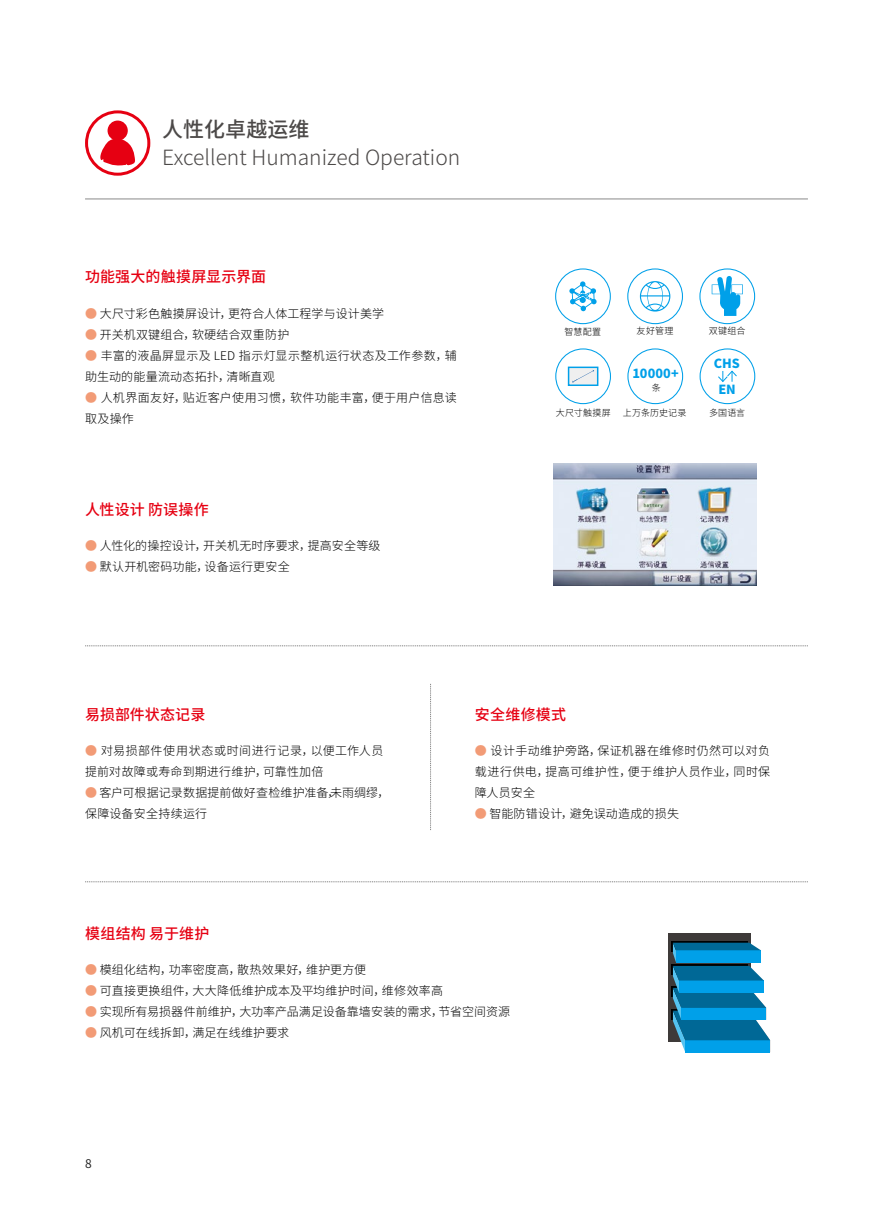
<style>
.page{position:relative;width:893px;height:1212px;background:#fff}
.page>*{position:absolute;margin:0;border:0;box-sizing:border-box;transform-origin:0 0}
.t1{font:300 21px "Source Han Sans CN";color:#4c4948}
.t2{font:500 21px "Source Han Sans CN";color:#4c4948}
.t3{font:500 15px "Source Han Sans CN";letter-spacing:.015em;color:#e60012}
.t4{font:800 12.6px/26.8px "Source Han Sans CN";letter-spacing:-.005em;color:#00a0e9;text-align:center}
.t5{font:300 12px/21px "Source Han Sans CN";letter-spacing:.015em;color:#000}
.t6{font:12px "Source Han Sans CN";color:#000}
.t7{font:300 9px "Source Han Sans CN";letter-spacing:.015em;color:#000}
.s1{color:#f29b76}
</style>
<div class="page">
<hr style="left:85px;top:199px;width:723px;height:1px;background:#898989">
<div style="left:85px;top:110px;width:65px;height:66px;border:3px solid #e60012;border-radius:50%"></div>
<div style="left:108px;top:121px;width:20px;height:20px;background:#e60012;border-radius:50%"></div>
<svg style="left:98px;top:136px;width:38px;height:31px"></svg>
<div style="left:627px;top:268px;width:56px;height:56px;border:1px solid #00a0e9;border-radius:50%"></div>
<svg style="left:640px;top:281px;width:30px;height:31px"></svg>
<div style="left:627px;top:348px;width:56px;height:56px;border:1px solid #00a0e9;border-radius:50%"></div>
<div style="left:699px;top:268px;width:56px;height:56px;border:1px solid #00a0e9;border-radius:50%"></div>
<svg style="left:712px;top:276px;width:31px;height:40px"></svg>
<div style="left:700px;top:348px;width:55px;height:56px;border:1px solid #00a0e9;border-radius:50%"></div>
<svg style="left:718px;top:371px;width:19px;height:11px"></svg>
<div style="left:555px;top:268px;width:56px;height:56px;border:1px solid #00a0e9;border-radius:50%"></div>
<svg style="left:569px;top:281px;width:28px;height:30px"></svg>
<div style="left:555px;top:348px;width:56px;height:56px;border:1px solid #00a0e9;border-radius:50%"></div>
<svg style="left:567px;top:366px;width:32px;height:20px"></svg>
<div style="left:668px;top:933px;width:83px;height:108px;background:#3e3a39"></div>
<div style="left:671px;top:1009px;width:77px;height:10px;background:#050c0f"></div>
<svg style="left:671px;top:986px;width:2px;height:10px"></svg>
<svg style="left:671px;top:964px;width:2px;height:10px"></svg>
<svg style="left:671px;top:941px;width:77px;height:10px"></svg>
<svg style="left:673px;top:943px;width:97px;height:109px;background:#1b8cbe"></svg>
<svg style="left:85px;top:881px;width:723px;height:1px"></svg>
<svg style="left:85px;top:645px;width:723px;height:1px"></svg>
<svg style="left:430px;top:684px;width:1px;height:146px"></svg>
<img style="left:554px;top:464px;width:202px;height:121px">
<h1 class="t2" style="left:162px;top:118px;width:148px">人性化卓越运维</h1>
<h1 class="t1" style="left:162px;top:145px;width:299px">Excellent Humanized Operation</h1>
<p class="t3" style="left:85px;top:268px;width:183px">功能强大的触摸屏显示界面</p>
<p class="t5" style="left:85px;top:304px;width:301px"><span class="s1">●</span> 大尺寸彩色触摸屏设计，更符合人体工程学与设计美学</p>
<p class="t5" style="left:85px;top:325px;width:206px"><span class="s1">●</span> 开关机双键组合，软硬结合双重防护</p>
<p class="t5" style="left:85px;top:346px;width:373px"><span class="s1">●</span> 丰富的液晶屏显示及 LED 指示灯显示整机运行状态及工作参数，辅助生动的能量流动态拓扑，清晰直观</p>
<p class="t5" style="left:85px;top:388px;width:373px"><span class="s1">●</span> 人机界面友好，贴近客户使用习惯，软件功能丰富，便于用户信息读取及操作</p>
<p class="t3" style="left:85px;top:501px;width:125px">人性设计 防误操作</p>
<p class="t5" style="left:85px;top:535px;width:297px"><span class="s1">●</span> 人性化的操控设计，开关机无时序要求，提高安全等级</p>
<p class="t5" style="left:85px;top:556px;width:206px"><span class="s1">●</span> 默认开机密码功能，设备运行更安全</p>
<p class="t7" style="left:565px;top:326px;width:38px">智慧配置</p>
<p class="t7" style="left:637px;top:326px;width:38px">友好管理</p>
<p class="t7" style="left:556px;top:407px;width:57px">大尺寸触摸屏</p>
<p class="t4" style="left:632px;top:360px;width:48px">10000+</p>
<p class="t7" style="left:652px;top:383px;width:10px">条</p>
<p class="t7" style="left:623px;top:408px;width:65px">上万条历史记录</p>
<p class="t7" style="left:709px;top:326px;width:38px">双键组合</p>
<p class="t4" style="left:714px;top:350px;width:27px">CHS<br>EN</p>
<p class="t7" style="left:709px;top:407px;width:38px">多国语言</p>
<p class="t3" style="left:85px;top:705px;width:122px">易损部件状态记录</p>
<p class="t5" style="left:85px;top:740px;width:300px"><span class="s1">●</span> 对易损部件使用状态或时间进行记录，以便工作人员提前对故障或寿命到期进行维护，可靠性加倍</p>
<p class="t5" style="left:85px;top:782px;width:306px"><span class="s1">●</span> 客户可根据记录数据提前做好查检维护准备，未雨绸缪，保障设备安全持续运行</p>
<p class="t3" style="left:85px;top:925px;width:126px">模组结构 易于维护</p>
<p class="t3" style="left:475px;top:705px;width:93px">安全维修模式</p>
<p class="t5" style="left:475px;top:740px;width:297px;text-align:justify"><span class="s1">●</span> 设计手动维护旁路，保证机器在维修时仍然可以对负载进行供电，提高可维护性，便于维护人员作业，同时保障人员安全</p>
<p class="t5" style="left:475px;top:803px;width:206px"><span class="s1">●</span> 智能防错设计，避免误动造成的损失</p>
<p class="t5" style="left:85px;top:959px;width:283px"><span class="s1">●</span> 模组化结构，功率密度高，散热效果好，维护更方便</p>
<p class="t5" style="left:85px;top:980px;width:359px"><span class="s1">●</span> 可直接更换组件，大大降低维护成本及平均维护时间，维修效率高</p>
<p class="t5" style="left:85px;top:1001px;width:427px"><span class="s1">●</span> 实现所有易损器件前维护，大功率产品满足设备靠墙安装的需求，节省空间资源</p>
<p class="t5" style="left:85px;top:1022px;width:206px"><span class="s1">●</span> 风机可在线拆卸，满足在线维护要求</p>
<p class="t6" style="left:85px;top:1157px;width:8px">8</p>
</div>
